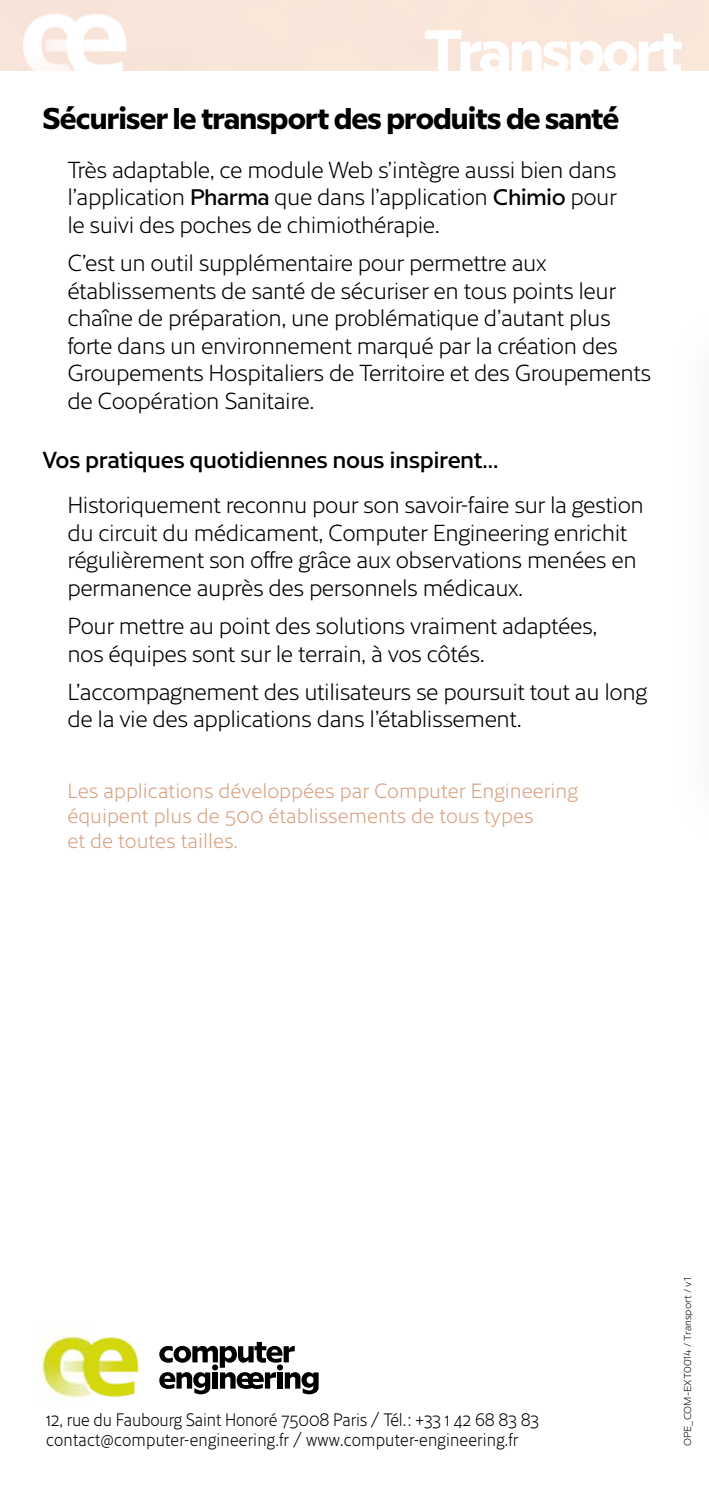
<style>
.page{position:relative;width:709px;height:1489px;background:#fff}
.page>*{position:absolute;margin:0;border:0;box-sizing:border-box;transform-origin:0 0}
.t1{font:700 60px "Milliard";letter-spacing:-.05em;color:#fff}
.t2{font:700 30px "Milliard";letter-spacing:-.03em;color:#000}
.t3{font:300 22.5px/27.5px "Cresta";letter-spacing:-.02em;color:#000}
.t4{font:500 22.5px "Cresta";letter-spacing:-.02em;color:#000}
.t5{font:300 20px/25px "Cresta";color:#d7a183}
.t6{font:300 17.5px/20px "Cresta";letter-spacing:.01em;color:#000;scale:.9 1}
.t7{font:300 10px "Milliard";color:#000}
.s1{font-family:"Milliard";font-weight:500}
</style>
<div class="page">
<img style="left:17px;top:0;width:114px;height:71px">
<svg style="left:159px;top:1341px;width:159px;height:53px"></svg>
<img style="left:41px;top:1332px;width:98px;height:66px">
<h1 class="t1" style="left:423px;top:6px;width:261px">Transport</h1>
<h2 class="t2" style="left:43px;top:96px;width:578px">Sécuriser le transport des produits de santé</h2>
<p class="t3" style="left:67px;top:154px;width:551px;text-align:justify">Très adaptable, ce module Web s’intègre aussi bien dans l’application <span class="s1">Pharma</span> que dans l’application <span class="s1">Chimio</span> pour le suivi des poches de chimiothérapie.</p>
<p class="t3" style="left:67px;top:248px;width:585px">C’est un outil supplémentaire pour permettre aux établissements de santé de sécuriser en tous points leur chaîne de préparation, une problématique d’autant plus forte dans un environnement marqué par la création des Groupements Hospitaliers de Territoire et des Groupements de Coopération Sanitaire.</p>
<p class="t4" style="left:43px;top:443px;width:457px">Vos pratiques quotidiennes nous inspirent…</p>
<p class="t3" style="left:67px;top:490px;width:578px">Historiquement reconnu pour son savoir-faire sur la gestion du circuit du médicament, Computer Engineering enrichit régulièrement son offre grâce aux observations menées en permanence auprès des personnels médicaux.</p>
<p class="t3" style="left:67px;top:610px;width:531px">Pour mettre au point des solutions vraiment adaptées, nos équipes sont sur le terrain, à vos côtés.</p>
<p class="t3" style="left:67px;top:676px;width:581px">L’accompagnement des utilisateurs se poursuit tout au long de la vie des applications dans l’établissement.</p>
<p class="t5" style="left:67px;top:777px;width:512px">Les applications développées par Computer Engineering équipent plus de 500 établissements de tous types<br>et de toutes tailles.</p>
<p class="t6" style="left:46px;top:1408px;width:549px">12, rue du Faubourg Saint Honoré 75008 Paris / Tél. : +33 1 42 68 83 83 contact@computer-engineering.fr / www.computer-engineering.fr</p>
<p class="t7" style="left:680px;top:1446px;width:171px;rotate:-90deg">OPE_COM-EXT0014 / Transport / v1</p>
</div>
